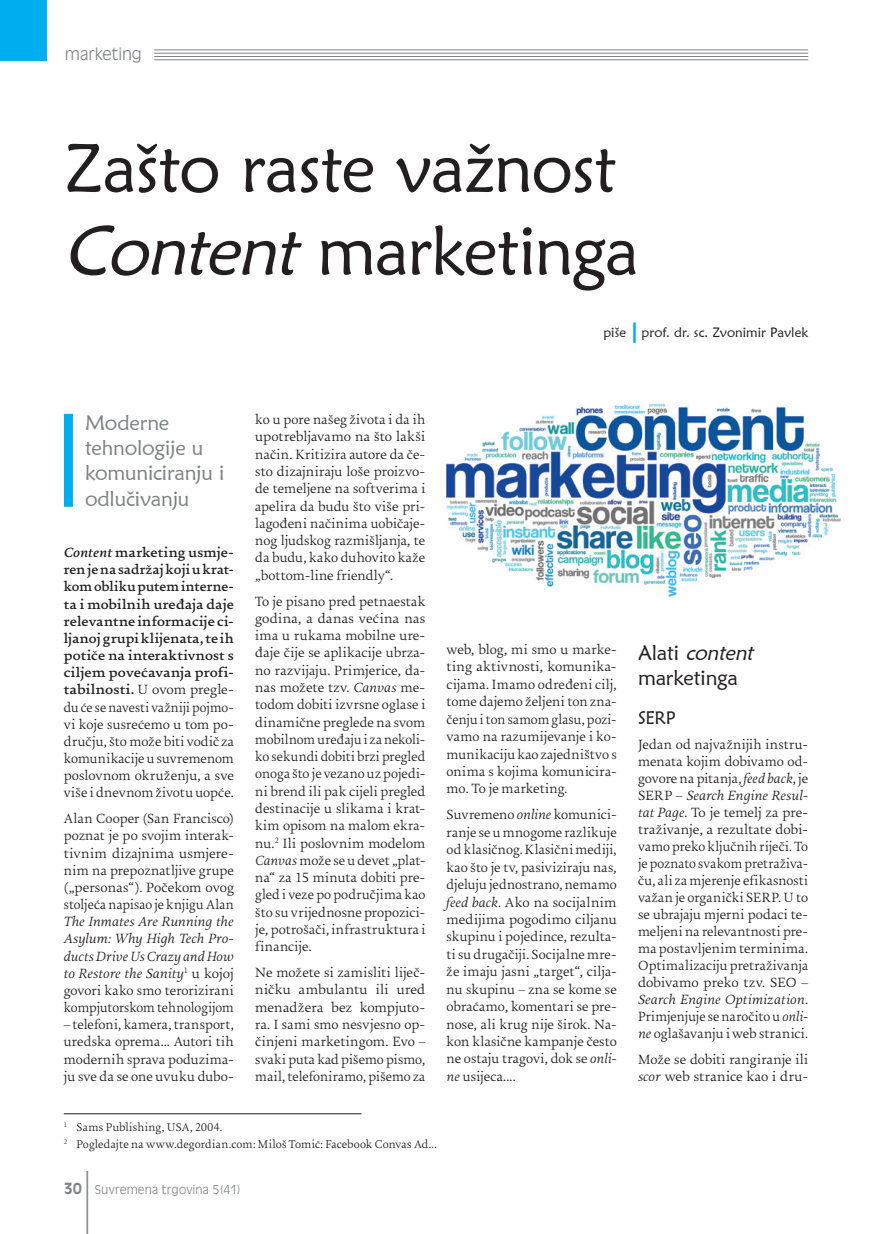
<style>
.page{position:relative;width:872px;height:1234px;background:#fff}
.page>*{position:absolute;margin:0;border:0;box-sizing:border-box;transform-origin:0 0}
.t1{font:69px/82.8px "Maiandra GD";letter-spacing:-.02em;color:#231f20}
.t2{font:21px/25.2px "Maiandra GD";letter-spacing:-.01em;color:#808285}
.t3{font:21px/25.2px "Maiandra GD";letter-spacing:-.01em;color:#231f20}
.t4{font:18px "Maiandra GD";color:#231f20}
.t5{font:300 16.5px "Incised 901 BT";letter-spacing:-.005em;color:#808285}
.t6{font:300 14.25px/17.2px "Uni Zg";letter-spacing:.01em;color:#231f20;text-align:justify}
.t7{font:700 14.25px/17.1px "Uni Zg";letter-spacing:.01em;color:#231f20;text-align:justify}
.t8{font:italic 300 14.25px/17.1px "Uni Zg";color:#231f20;text-align:justify}
.t9{font:13.5px "Maiandra GD";letter-spacing:.005em;color:#231f20}
.t10{font:300 12px/16.5px "Uni Zg";letter-spacing:.015em;color:#231f20}
.t11{font:300 12px "Incised 901 BT";letter-spacing:.01em;color:#808285}
.s1{font-style:italic}
.s2{font-size:20.25px;color:#00aeef}
.s3{font-weight:300}
.s4{font-style:normal}
.s5{font-weight:700;font-size:15px}
</style>
<div class="page">
<hr style="left:154px;top:59px;width:654px;height:1px;background:#808285">
<hr style="left:154px;top:56px;width:654px;height:1px;background:#808285">
<hr style="left:154px;top:53px;width:654px;height:1px;background:#808285">
<hr style="left:154px;top:50px;width:654px;height:1px;background:#808285">
<div style="left:0;top:0;width:47px;height:61px;background:#00aeef"></div>
<img style="left:446px;top:403px;width:395px;height:194px">
<hr style="left:64px;top:1113px;width:297px;height:1px;background:#231f20">
<div style="left:64px;top:414px;width:9px;height:92px;background:#00aeef"></div>
<p class="t5" style="left:65px;top:44px;width:78px">marketing</p>
<h1 class="t1" style="left:64px;top:125px;width:576px">Zašto raste važnost<br><span class="s1">Content</span>marketinga</h1>
<p class="t9" style="left:603px;top:323px;width:206px">piše<span class="s2">|</span>prof. dr. sc. Zvonimir Pavlek</p>
<h2 class="t2" style="left:85px;top:409px;width:141px">Moderne tehnologije u komuniciranju i odlučivanju</h2>
<p class="t7" style="left:64px;top:544px;width:172px"><span class="s1">Content</span> marketing usmje&shy;ren je na sadržaj koji u krat&shy;kom obliku putem interne&shy;ta i mobilnih uređaja daje relevantne informacije ci&shy;ljanoj grupi klijenata, te ih potiče na interaktivnost s ciljem povećavanja profi&shy;tabilnosti. <span class="s3">U ovom pregle&shy;du će se navesti važniji pojmo&shy;vi koje susrećemo u tom po&shy;dručju, što može biti vodič za komunikacije u suvremenom poslovnom okruženju, a sve više i dnevnom životu uopće.</span></p>
<p class="t6" style="left:64px;top:810px;width:172px">Alan Cooper (San Francisco) poznat je po svojim interak&shy;tivnim dizajnima usmjere&shy;nim na prepoznatljive grupe („personas“). Počekom ovog stoljeća napisao je knjigu Alan</p>
<p class="t8" style="left:64px;top:913px;width:172px">The Inmates Are Running the Asylum: Why High Tech Pro&shy;ducts Drive Us Crazy and How to Restore the Sanity<sup>1</sup> <span class="s4">u kojoj govori kako smo terorizirani kompjutorskom tehnologijom</span></p>
<p class="t6" style="left:64px;top:1016px;width:172px">– telefoni, kamera, transport, uredska oprema... Autori tih modernih sprava poduzima&shy;ju sve da se one uvuku dubo-</p>
<p class="t6" style="left:255px;top:412px;width:172px">ko u pore našeg života i da ih upotrebljavamo na što lakši način. Kritizira autore da če&shy;sto dizajniraju loše proizvo&shy;de temeljene na softverima i apelira da budu što više pri&shy;lagođeni načinima uobičaje&shy;nog ljudskog razmišljanja, te da budu, kako duhovito kaže „bottom-line friendly“.</p>
<p class="t6" style="left:255px;top:593px;width:172px">To je pisano pred petnaestak godina, a danas većina nas ima u rukama mobilne ure&shy;đaje čije se aplikacije ubrza&shy;no razvijaju. Primjerice, da&shy;nas možete tzv. <span class="s1">Canvas</span> me&shy;todom dobiti izvrsne oglase i dinamične preglede na svom mobilnom uređaju i za nekoli&shy;ko sekundi dobiti brzi pregled onoga što je vezano uz pojedi&shy;ni brend ili pak cijeli pregled destinacije u slikama i krat&shy;kim opisom na malom ekra&shy;nu.<sup>2</sup> Ili poslovnim modelom <span class="s1">Canvas</span> može se u devet „plat&shy;na“ za 15 minuta dobiti pre&shy;gled i veze po područjima kao što su vrijednosne propozici&shy;je, potrošači, infrastruktura i financije.</p>
<p class="t6" style="left:255px;top:964px;width:172px">Ne možete si zamisliti liječ&shy;ničku ambulantu ili ured menadžera bez kompjuto&shy;ra. I sami smo nesvjesno op&shy;činjeni marketingom. Evo – svaki puta kad pišemo pismo, mail, telefoniramo, pišemo za</p>
<p class="t6" style="left:446px;top:641px;width:172px">web, blog, mi smo u marke&shy;ting aktivnosti, komunika&shy;cijama. Imamo određeni cilj, tome dajemo željeni ton zna&shy;čenju i ton samom glasu, pozi&shy;vamo na razumijevanje i ko&shy;munikaciju kao zajedništvo s onima s kojima komunicira&shy;mo. To je marketing.</p>
<p class="t6" style="left:446px;top:806px;width:172px">Suvremeno <span class="s1">online</span> komunici&shy;ranje se u mnogome razlikuje od klasičnog. Klasični mediji, kao što je tv, pasiviziraju nas, djeluju jednostrano, nemamo <span class="s1">feed back</span>. Ako na socijalnim medijima pogodimo ciljanu skupinu i pojedince, rezulta&shy;ti su drugačiji. Socijalne mre&shy;že imaju jasni „target“, cilja&shy;nu skupinu – zna se kome se obraćamo, komentari se pre&shy;nose, ali krug nije širok. Na&shy;kon klasične kampanje često ne ostaju tragovi, dok se <span class="s1">onli&shy;ne</span> usijeca....</p>
<h2 class="t3" style="left:638px;top:639px;width:122px">A l a t i <span class="s1">content </span>marketinga</h2>
<p class="t4" style="left:638px;top:706px;width:39px">SERP</p>
<p class="t6" style="left:638px;top:737px;width:172px">Jedan od najvažnijih instru&shy;menata kojim dobivamo od&shy;govore na pitanja, <span class="s1">feed back</span>, je SERP – <span class="s1">Search Engine Resul&shy;tat Page</span>. To je temelj za pre&shy;traživanje, a rezultate dobi&shy;vamo preko ključnih riječi. To je poznato svakom pretraživa&shy;ču, ali za mjerenje efikasnosti važan je organički SERP. U to se ubrajaju mjerni podaci te&shy;meljeni na relevantnosti pre&shy;ma postavljenim terminima.<br>Optimalizaciju pretraživanja dobivamo preko tzv. SEO – <span class="s1">Search Engine Optimization</span>.<br>Primjenjuje se naročito u <span class="s1">onli&shy;ne</span> oglašavanju i web stranici.</p>
<p class="t6" style="left:638px;top:1051px;width:172px">Može se dobiti rangiranje ili <span class="s1">scor</span> web stranice kao i dru-</p>
<p class="t10" style="left:64px;top:1119px;width:374px"><sup>1</sup> Sams Publishing, USA, 2004.<br><sup>2</sup> Pogledajte na www.degordian.com: Miloš Tomić: Facebook Convas Ad...</p>
<p class="t11" style="left:64px;top:1181px;width:178px"><span class="s5">30</span> Suvremena trgovina 5(41)</p>
</div>
